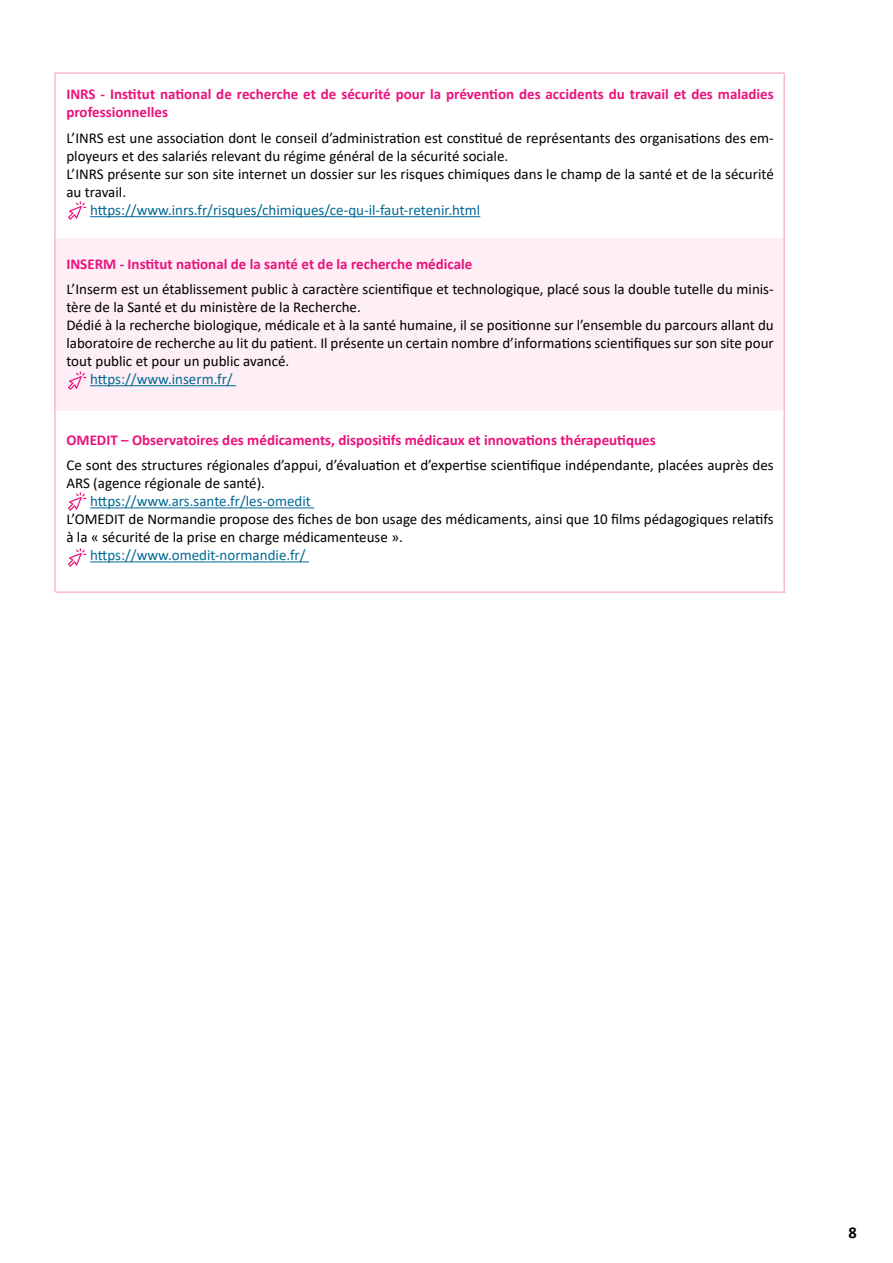
<style>
.page{position:relative;width:893px;height:1263px;background:#fff}
.page>*{position:absolute;margin:0;border:0;box-sizing:border-box;transform-origin:0 0}
.t1{font:700 16.5px "Calibri";color:#000}
.t2{font:15px/18px "Calibri";color:#000}
.t3{font:700 15px/18px "Calibri";color:#eb127d}
.t4{font:15px "Calibri";color:#006994}
</style>
<div class="page">
<hr style="left:90px;top:507px;width:224px;height:1px;background:#006994">
<hr style="left:90px;top:561px;width:219px;height:1px;background:#006994">
<div style="left:54px;top:238px;width:731px;height:172px;background:#feeef6"></div>
<hr style="left:90px;top:385px;width:146px;height:1px;background:#006994">
<hr style="left:90px;top:216px;width:390px;height:1px;background:#006994">
<hr style="left:783px;top:73px;width:2px;height:519px;background:#f9b8d8">
<hr style="left:54px;top:72px;width:2px;height:520px;background:#f9b8d8">
<svg style="left:68px;top:201px;width:18px;height:19px"></svg>
<svg style="left:68px;top:371px;width:18px;height:19px"></svg>
<svg style="left:68px;top:548px;width:18px;height:19px"></svg>
<svg style="left:68px;top:492px;width:18px;height:19px"></svg>
<hr style="left:55px;top:72px;width:729px;height:2px;background:#f9b8d8">
<hr style="left:56px;top:591px;width:729px;height:2px;background:#f9b8d8">
<p class="t3" style="left:66px;top:85px;width:709px">INRS - Institut national de recherche et de sécurité pour la prévention des accidents du travail et des maladies professionnelles</p>
<p class="t2" style="left:66px;top:129px;width:709px">L’INRS est une association dont le conseil d’administration est constitué de représentants des organisations des em&shy;ployeurs et des salariés relevant du régime général de la sécurité sociale.<br>L’INRS présente sur son site internet un dossier sur les risques chimiques dans le champ de la santé et de la sécurité au travail.</p>
<p class="t4" style="left:90px;top:200px;width:392px">https://www.inrs.fr/risques/chimiques/ce-qu-il-faut-retenir.html</p>
<p class="t3" style="left:66px;top:254px;width:407px">INSERM - Institut national de la santé et de la recherche médicale</p>
<p class="t2" style="left:66px;top:280px;width:709px">L’Inserm est un établissement public à caractère scientifique et technologique, placé sous la double tutelle du minis&shy;tère de la Santé et du ministère de la Recherche.<br>Dédié à la recherche biologique, médicale et à la santé humaine, il se positionne sur l’ensemble du parcours allant du laboratoire de recherche au lit du patient. Il présente un certain nombre d’informations scientifiques sur son site pour tout public et pour un public avancé.</p>
<p class="t4" style="left:90px;top:369px;width:144px">https://www.inserm.fr/</p>
<p class="t3" style="left:66px;top:430px;width:591px">OMEDIT – Observatoires des médicaments, dispositifs médicaux et innovations thérapeutiques</p>
<p class="t2" style="left:66px;top:456px;width:709px">Ce sont des structures régionales d’appui, d’évaluation et d’expertise scientifique indépendante, placées auprès des<br>ARS (agence régionale de santé).</p>
<p class="t4" style="left:90px;top:491px;width:222px">https://www.ars.sante.fr/les-omedit</p>
<p class="t2" style="left:66px;top:510px;width:709px">L’OMEDIT de Normandie propose des fiches de bon usage des médicaments, ainsi que 10 films pédagogiques relatifs à la « sécurité de la prise en charge médicamenteuse ».</p>
<p class="t4" style="left:90px;top:545px;width:217px">https://www.omedit-normandie.fr/</p>
<p class="t1" style="left:848px;top:1221px;width:10px">8</p>
</div>
